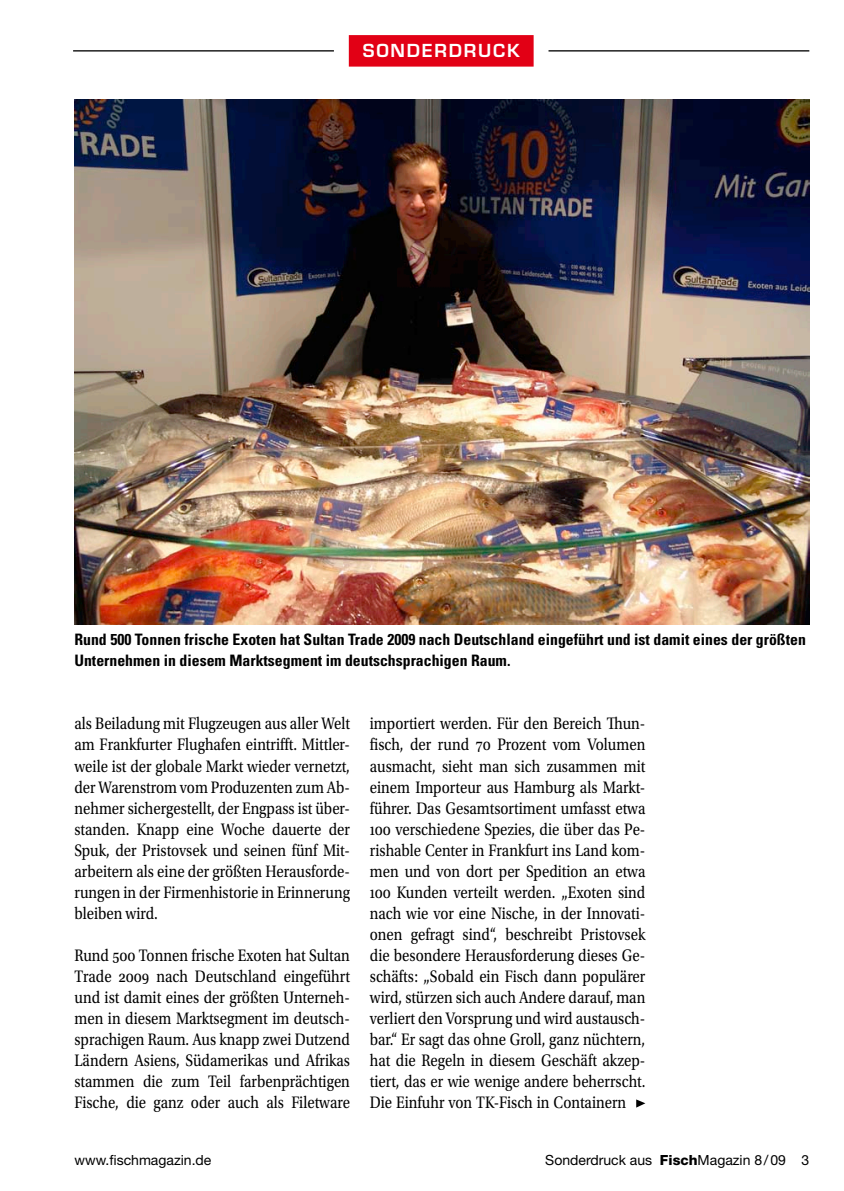
<style>
.page{position:relative;width:844px;height:1191px;background:#fff}
.page>*{position:absolute;margin:0;border:0;box-sizing:border-box;transform-origin:0 0}
.t1{font:17.5px/21px "Utopia Std";color:#000;text-align:justify;scale:.85 1}
.t2{font:600 17.5px "Eurostile LT Std";letter-spacing:.1em;color:#fff}
.t3{font:700 condensed 15.75px/21px "Univers LT Std";color:#000}
.t4{font:14px "Helvetica Neue LT Std";color:#000}
.s1{font-weight:800}
</style>
<div class="page">
<hr style="left:73px;top:50px;width:736px;height:2px;background:#000">
<div style="left:334px;top:28px;width:214px;height:42px;background:#fff"></div>
<div style="left:349px;top:35px;width:184px;height:32px;background:#e20015"></div>
<img style="left:74px;top:99px;width:735px;height:525px">
<svg style="left:636px;top:1099px;width:9px;height:8px"></svg>
<p class="t2" style="left:363px;top:40px;width:158px">SONDERDRUCK</p>
<p class="t3" style="left:74px;top:629px;width:732px">Rund 500 Tonnen frische Exoten hat Sultan Trade 2009 nach Deutschland eingeführt und ist damit eines der größten<br>Unternehmen in diesem Marktsegment im deutschsprachigen Raum.</p>
<p class="t1" style="left:74px;top:713px;width:325px">als Beiladung mit Flugzeugen aus aller Welt am Frankfurter Flughafen eintrifft. Mittler&shy;weile ist der globale Markt wieder vernetzt, der Warenstrom vom Produzenten zum Ab&shy;nehmer sichergestellt, der Engpass ist über&shy;standen. Knapp eine Woche dauerte der Spuk, der Pristovsek und seinen fünf Mit&shy;arbeitern als eine der größten Herausforde&shy;rungen in der Firmenhistorie in Erinnerung bleiben wird.</p>
<p class="t1" style="left:74px;top:944px;width:325px">Rund 500 Tonnen frische Exoten hat Sultan Trade 2009 nach Deutschland eingeführt und ist damit eines der größten Unterneh&shy;men in diesem Marktsegment im deutsch&shy;sprachigen Raum. Aus knapp zwei Dutzend Ländern Asiens, Südamerikas und Afrikas stammen die zum Teil farbenprächtigen Fische, die ganz oder auch als Filetware</p>
<p class="t1" style="left:370px;top:713px;width:325px">importiert werden. Für den Bereich Thun&shy;fisch, der rund 70 Prozent vom Volumen ausmacht, sieht man sich zusammen mit einem Importeur aus Hamburg als Markt&shy;führer. Das Gesamtsortiment umfasst etwa 100 verschiedene Spezies, die über das Pe&shy;rishable Center in Frankfurt ins Land kom&shy;men und von dort per Spedition an etwa 100 Kunden verteilt werden. „Exoten sind nach wie vor eine Nische, in der Innovati&shy;onen gefragt sind“, beschreibt Pristovsek die besondere Herausforderung dieses Ge&shy;schäfts: „Sobald ein Fisch dann populärer wird, stürzen sich auch Andere darauf, man verliert den Vorsprung und wird austausch&shy;bar.“ Er sagt das ohne Groll, ganz nüchtern, hat die Regeln in diesem Geschäft akzep&shy;tiert, das er wie wenige andere beherrscht.<br>Die Einfuhr von TK-Fisch in Containern</p>
<p class="t4" style="left:74px;top:1151px;width:138px">www.fischmagazin.de</p>
<p class="t4" style="left:545px;top:1151px;width:265px">Sonderdruck aus <span class="s1">Fisch</span>Magazin 8/09 3</p>
</div>
